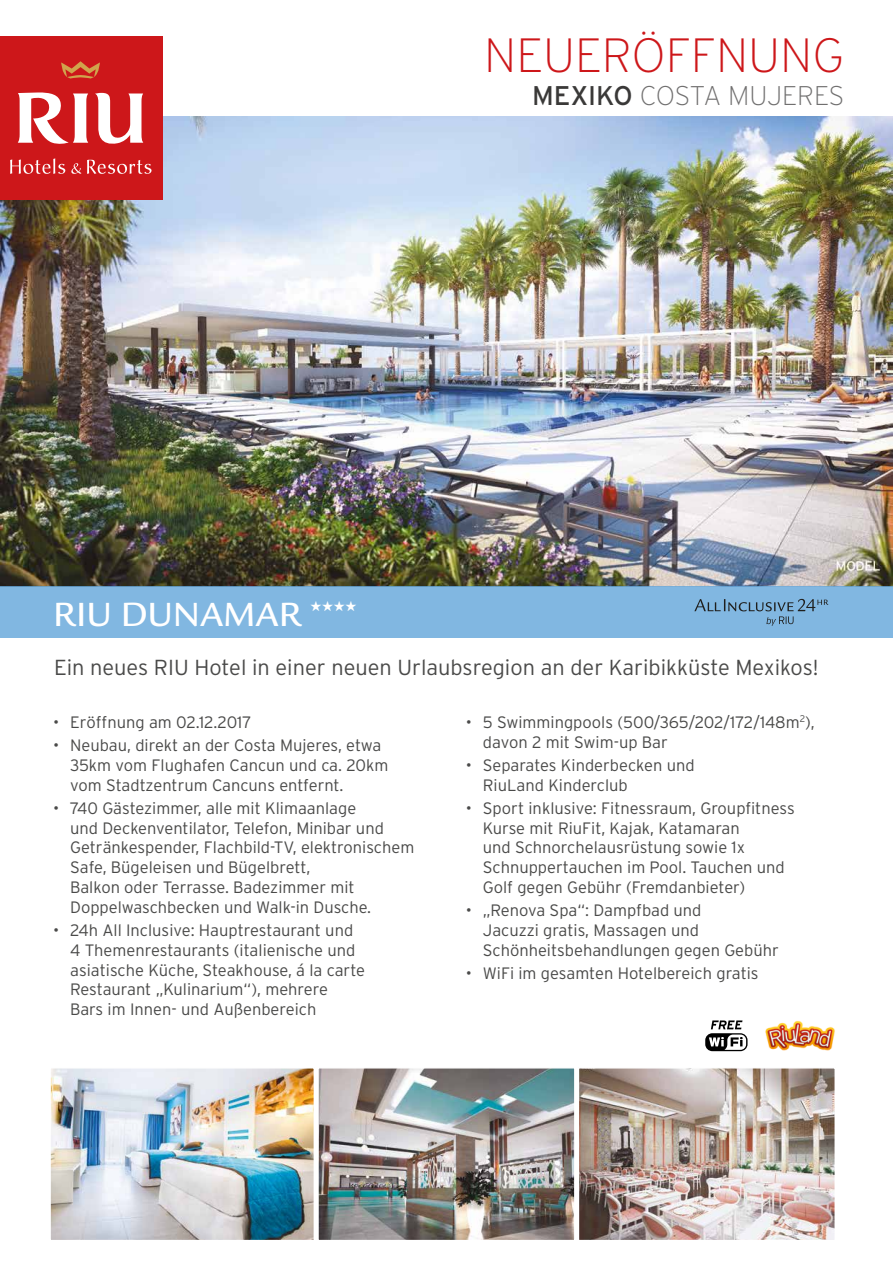
<style>
.page{position:relative;width:893px;height:1263px;background:#fff}
.page>*{position:absolute;margin:0;border:0;box-sizing:border-box;transform-origin:0 0}
.t1{font:200 48px "Interstate";color:#cd171a}
.t2{font:500 36.45px "Legacy San ITC";color:#fff}
.t3{font:200 27px "Interstate";letter-spacing:-.01em;color:#706f6f}
.t4{font:300 21.75px "Interstate";color:#4a4a49}
.t5{font:300 16.5px/19.8px "Interstate";color:#4a4a49}
.t6{font:14.4px "Zapf Dingbats ITC";color:#fff}
.s1{font-weight:400;color:#3a3938}
</style>
<div class="page">
<img style="left:0;top:117px;width:893px;height:469px">
<div style="left:0;top:36px;width:162px;height:163px;background:#cd171a"></div>
<svg style="left:10px;top:158px;width:55px;height:16px"></svg>
<svg style="left:71px;top:160px;width:81px;height:14px"></svg>
<svg style="left:95px;top:93px;width:48px;height:51px"></svg>
<svg style="left:18px;top:92px;width:70px;height:52px"></svg>
<svg style="left:61px;top:61px;width:39px;height:17px"></svg>
<div style="left:0;top:586px;width:893px;height:52px;background:#81b7e1"></div>
<img style="left:52px;top:1070px;width:260px;height:168px">
<div style="left:49px;top:1067px;width:266px;height:174px;border:2px solid #fff"></div>
<img style="left:320px;top:1070px;width:253px;height:168px">
<div style="left:317px;top:1067px;width:259px;height:174px;border:2px solid #fff"></div>
<img style="left:581px;top:1070px;width:252px;height:168px">
<div style="left:578px;top:1067px;width:258px;height:174px;border:2px solid #fff"></div>
<svg style="left:694px;top:599px;width:134px;height:27px"></svg>
<img style="left:765px;top:1020px;width:70px;height:31px">
<div style="left:705px;top:1033px;width:42px;height:18px;background:#000;border-radius:7px"></div>
<svg style="left:709px;top:1020px;width:37px;height:30px"></svg>
<h1 class="t1" style="left:484px;top:29px;width:362px">NEUERÖFFNUNG</h1>
<h3 class="t3" style="left:532px;top:81px;width:314px"><span class="s1">MEXIKO</span> COSTA MUJERES</h3>
<h2 class="t2" style="left:53px;top:594px;width:250px">RIU DUNAMAR</h2>
<p class="t6" style="left:310px;top:599px;width:48px">★★★★</p>
<h3 class="t4" style="left:54px;top:656px;width:766px">Ein neues RIU Hotel in einer neuen Urlaubsregion an der Karibikküste Mexikos!</h3>
<p class="t5" style="left:53px;top:712px;width:200px">• Eröffnung am 02.12.2017</p>
<p class="t5" style="left:70px;top:735px;width:320px;text-indent:-17px">• Neubau, direkt an der Costa Mujeres, etwa<br>35km vom Flughafen Cancun und ca. 20km vom Stadtzentrum Cancuns entfernt.</p>
<p class="t5" style="left:70px;top:798px;width:346px;text-indent:-17px">• 740 Gästezimmer, alle mit Klimaanlage<br>und Deckenventilator, Telefon, Minibar und Getränkespender, Flachbild-TV, elektronischem Safe, Bügeleisen und Bügelbrett,<br>Balkon oder Terrasse. Badezimmer mit Doppelwaschbecken und Walk-in Dusche.</p>
<p class="t5" style="left:70px;top:920px;width:297px;text-indent:-17px">• 24h All Inclusive: Hauptrestaurant und 4 Themenrestaurants (italienische und asiatische Küche, Steakhouse, á la carte Restaurant „Kulinarium“), mehrere Bars im Innen- und Außenbereich</p>
<p class="t5" style="left:483px;top:712px;width:334px;text-indent:-17px">• 5 Swimmingpools (500/365/202/172/148m<sup>2</sup>), davon 2 mit Swim-up Bar</p>
<p class="t5" style="left:483px;top:755px;width:213px;text-indent:-17px">• Separates Kinderbecken und<br>RiuLand Kinderclub</p>
<p class="t5" style="left:483px;top:798px;width:313px;text-indent:-17px">• Sport inklusive: Fitnessraum, Groupfitness Kurse mit RiuFit, Kajak, Katamaran<br>und Schnorchelausrüstung sowie 1x Schnuppertauchen im Pool. Tauchen und Golf gegen Gebühr (Fremdanbieter)</p>
<p class="t5" style="left:483px;top:900px;width:297px;text-indent:-17px">• „Renova Spa“: Dampfbad und<br>Jacuzzi gratis, Massagen und<br>Schönheitsbehandlungen gegen Gebühr</p>
<p class="t5" style="left:466px;top:963px;width:294px">• WiFi im gesamten Hotelbereich gratis</p>
</div>
